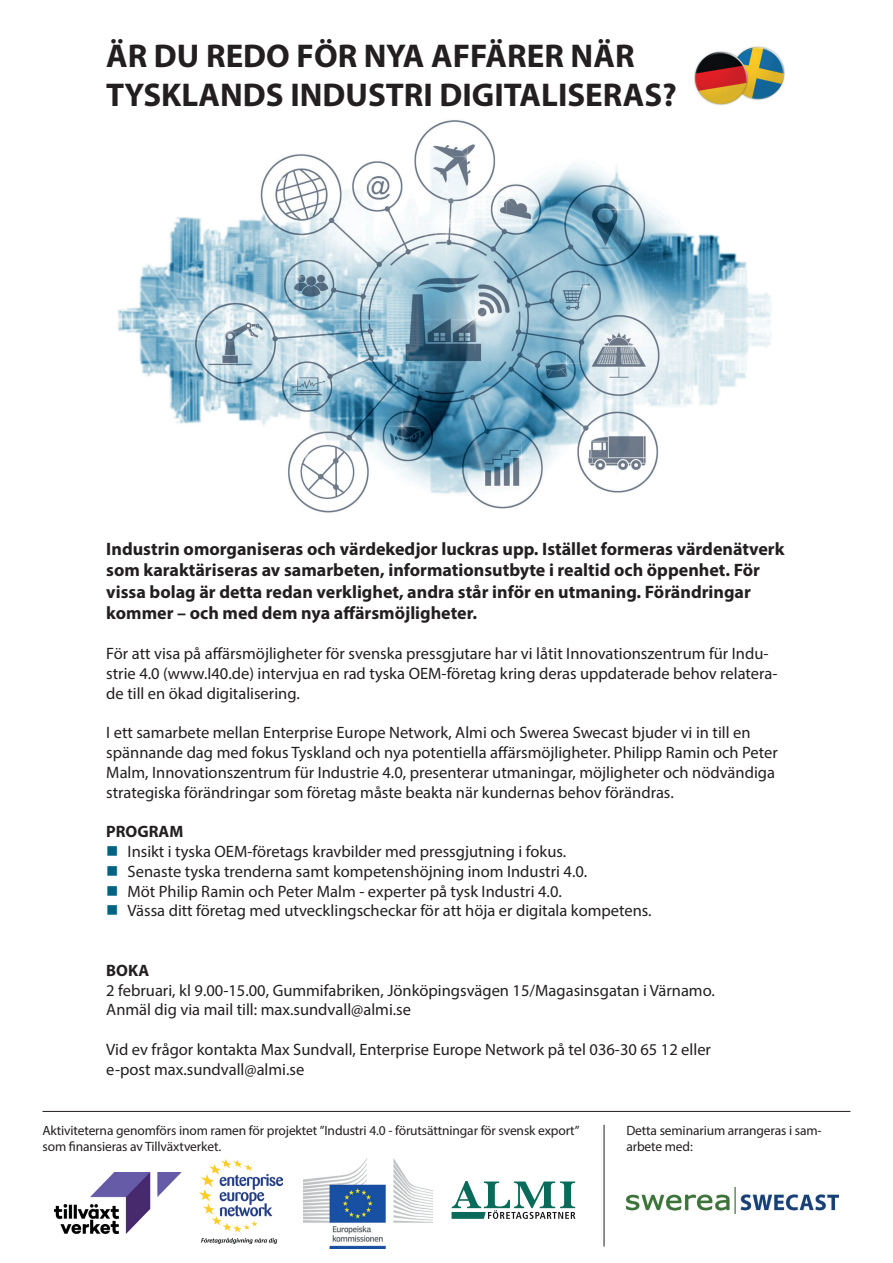
<style>
.page{position:relative;width:893px;height:1263px;background:#fff}
.page>*{position:absolute;margin:0;border:0;box-sizing:border-box;transform-origin:0 0}
.t1{font:700 33px/39px "Myriad Pro";color:#231f20}
.t2{font:700 18px/21.6px "Myriad Pro";color:#231f20}
.t3{font:16.5px/19.8px "Myriad Pro";color:#231f20}
.t4{font:700 16.5px "Myriad Pro";color:#231f20}
.t5{font:13.5px/16.2px "Myriad Pro";letter-spacing:-.01em;color:#231f20}
.s1{color:#006381}
</style>
<div class="page">
<img style="left:118px;top:120px;width:653px;height:393px">
<img style="left:54px;top:1173px;width:127px;height:60px">
<svg style="left:452px;top:1181px;width:123px;height:38px"></svg>
<img style="left:199px;top:1159px;width:84px;height:84px">
<img style="left:303px;top:1158px;width:130px;height:90px">
<img style="left:694px;top:46px;width:91px;height:59px">
<hr style="left:43px;top:1111px;width:807px;height:1px;background:#231f20">
<img style="left:626px;top:1187px;width:212px;height:27px">
<hr style="left:604px;top:1125px;width:1px;height:121px;background:#231f20">
<h1 class="t1" style="left:106px;top:36px;width:572px">ÄR DU REDO FÖR NYA AFFÄRER NÄR<br>TYSKLANDS INDUSTRI DIGITALISERAS?</h1>
<p class="t2" style="left:106px;top:537px;width:680px">Industrin omorganiseras och värdekedjor luckras upp. Istället formeras värdenätverk som karaktäriseras av samarbeten, informationsutbyte i realtid och öppenhet. För vissa bolag är detta redan verklighet, andra står inför en utmaning. Förändringar kommer – och med dem nya affärsmöjligheter.</p>
<p class="t3" style="left:106px;top:643px;width:673px">För att visa på affärsmöjligheter för svenska pressgjutare har vi låtit Innovationszentrum für Indu&shy;strie 4.0 (www.I40.de) intervjua en rad tyska OEM-företag kring deras uppdaterade behov relatera&shy;de till en ökad digitalisering.</p>
<p class="t3" style="left:106px;top:722px;width:673px">I ett samarbete mellan Enterprise Europe Network, Almi och Swerea Swecast bjuder vi in till en spännande dag med fokus Tyskland och nya potentiella affärsmöjligheter. Philipp Ramin och Peter Malm, Innovationszentrum für Industrie 4.0, presenterar utmaningar, möjligheter och nödvändiga strategiska förändringar som företag måste beakta när kundernas behov förändras.</p>
<p class="t4" style="left:106px;top:821px;width:79px">PROGRAM</p>
<p class="t3" style="left:106px;top:841px;width:461px"><span class="s1">■</span> Insikt i tyska OEM-företags kravbilder med pressgjutning i fokus.</p>
<p class="t3" style="left:106px;top:861px;width:482px"><span class="s1">■</span> Senaste tyska trenderna samt kompetenshöjning inom Industri 4.0.</p>
<p class="t3" style="left:106px;top:881px;width:457px"><span class="s1">■</span> Möt Philip Ramin och Peter Malm - experter på tysk Industri 4.0.</p>
<p class="t3" style="left:106px;top:901px;width:547px"><span class="s1">■</span> Vässa ditt företag med utvecklingscheckar för att höja er digitala kompetens.</p>
<p class="t4" style="left:106px;top:959px;width:44px">BOKA</p>
<p class="t3" style="left:106px;top:980px;width:610px">2 februari, kl 9.00-15.00, Gummifabriken, Jönköpingsvägen 15/Magasinsgatan i Värnamo.<br>Anmäl dig via mail till: max.sundvall@almi.se</p>
<p class="t3" style="left:106px;top:1039px;width:606px">Vid ev frågor kontakta Max Sundvall, Enterprise Europe Network på tel 036-30 65 12 eller e-post max.sundvall@almi.se</p>
<p class="t5" style="left:43px;top:1122px;width:539px">Aktiviteterna genomförs inom ramen för projektet ”Industri 4.0 - förutsättningar för svensk export” som finansieras av Tillväxtverket.</p>
<p class="t5" style="left:626px;top:1122px;width:197px">Detta seminarium arrangeras i sam&shy;arbete med:</p>
</div>
